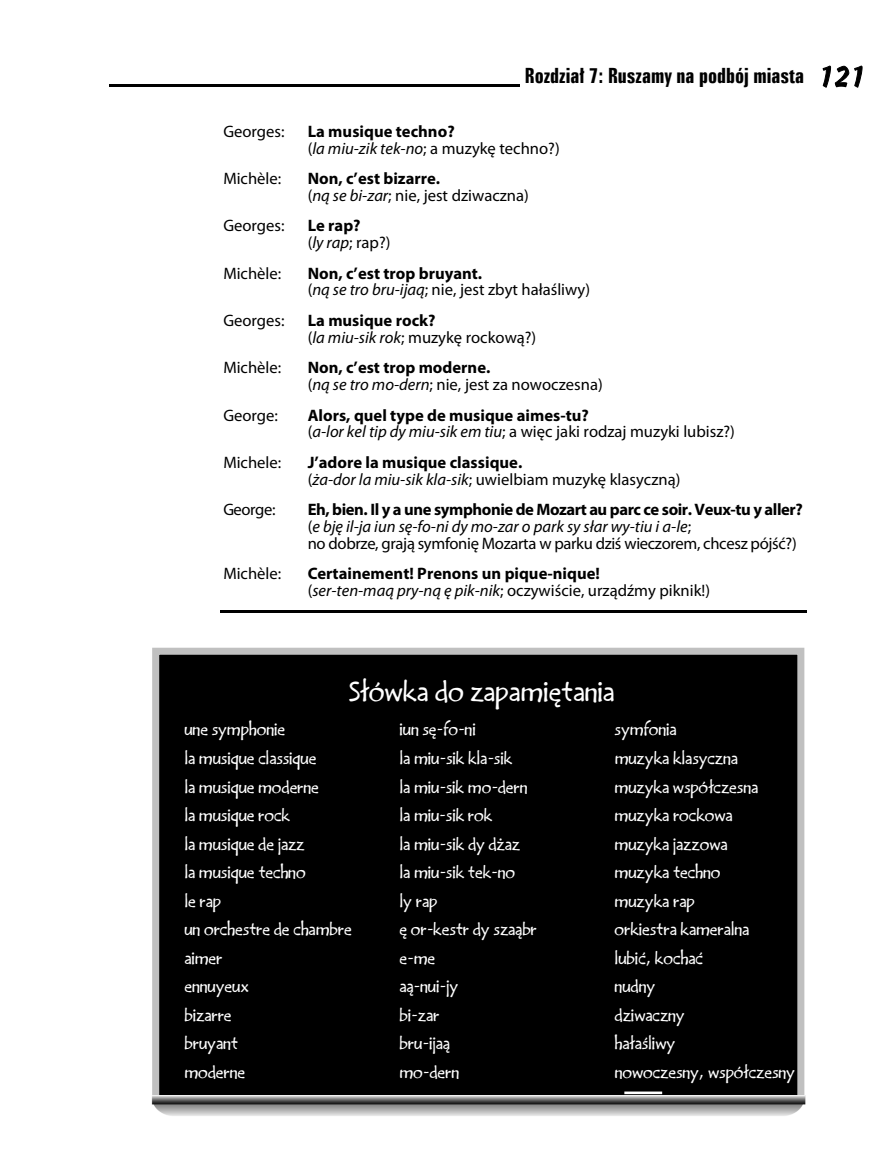
<style>
.page{position:relative;width:893px;height:1166px;background:#fff}
.page>*{position:absolute;margin:0;border:0;box-sizing:border-box;transform-origin:0 0}
.t1{font:24.5px "Handy TTEFN";color:#fff}
.t2{font:700 21px "Zurich X Cn EU";color:#000}
.t3{font:16.62px/16.6px "Myriad Pro";color:#000}
.t4{font:700 16.62px/16.6px "Myriad Pro";color:#000}
.t5{font:16.62px/16.6px "Myriad Pro";letter-spacing:-.02em;color:#000}
.t6{font:14.88px "Handy TTEFN";color:#fff}
.s1{font-family:"Freehand 471 EU";font-weight:400;font-size:28px}
.s2{font-weight:700}
.s3{font-style:italic}
.s4{font-weight:400}
.s5{font-weight:400;font-style:italic}
</style>
<div class="page">
<hr style="left:109px;top:84px;width:411px;height:2px;background:#000">
<div style="left:152px;top:647px;width:652px;height:457px;background:#000;border:7px solid #c0c0c0"></div>
<hr style="left:624px;top:1091px;width:38px;height:3px;background:#fff">
<img style="left:152px;top:1095px;width:654px;height:21px">
<hr style="left:221px;top:610px;width:585px;height:3px;background:#000">
<h2 class="t2" style="left:524px;top:63px;width:343px">Rozdział 7: Ruszamy na podbój miasta <span class="s1">121</span></h2>
<p class="t3" style="left:223px;top:124px;width:63px">Georges:</p>
<p class="t3" style="left:308px;top:124px;width:253px"><span class="s2">La musique techno?<br></span>(<span class="s3">la miu-zik tek-no</span>; a muzykę techno?)</p>
<p class="t3" style="left:223px;top:172px;width:59px">Michèle:</p>
<p class="t3" style="left:308px;top:172px;width:223px"><span class="s2">Non, c’est bizarre.<br></span>(<span class="s3">ną se bi-zar</span>; nie, jest dziwaczna)</p>
<p class="t3" style="left:223px;top:219px;width:63px">Georges:</p>
<p class="t3" style="left:308px;top:219px;width:84px"><span class="s2">Le rap?<br></span>(<span class="s3">ly rap</span>; rap?)</p>
<p class="t3" style="left:223px;top:266px;width:59px">Michèle:</p>
<p class="t3" style="left:308px;top:266px;width:284px"><span class="s2">Non, c’est trop bruyant.<br></span>(<span class="s3">ną se tro bru-ijaą</span>; nie, jest zbyt hałaśliwy)</p>
<p class="t3" style="left:223px;top:313px;width:63px">Georges:</p>
<p class="t3" style="left:308px;top:313px;width:230px"><span class="s2">La musique rock?<br></span>(<span class="s3">la miu-sik rok</span>; muzykę rockową?)</p>
<p class="t3" style="left:223px;top:361px;width:59px">Michèle:</p>
<p class="t3" style="left:308px;top:361px;width:296px"><span class="s2">Non, c’est trop moderne.<br></span>(<span class="s3">ną se tro mo-dern</span>; nie, jest za nowoczesna)</p>
<p class="t3" style="left:223px;top:408px;width:56px">George:</p>
<p class="t4" style="left:308px;top:408px;width:428px">Alors, quel type de musique aimes-tu?<br><span class="s4">(</span><span class="s5">a-lor kel tip dy miu-sik em tiu</span><span class="s4">; a więc jaki rodzaj muzyki lubisz?)</span></p>
<p class="t3" style="left:223px;top:455px;width:59px">Michele:</p>
<p class="t3" style="left:308px;top:455px;width:374px"><span class="s2">J’adore la musique classique.<br></span>(<span class="s3">ża-dor la miu-sik kla-sik</span>; uwielbiam muzykę klasyczną)</p>
<p class="t3" style="left:223px;top:503px;width:54px">George:</p>
<p class="t5" style="left:308px;top:503px;width:496px"><span class="s2">Eh, bien. Il y a une symphonie de Mozart au parc ce soir. Veux-tu y aller? </span>(<span class="s3">e bję il-ja iun sę-fo-ni dy mo-zar o park sy słar wy-tiu i a-le</span>;<br>no dobrze, grają symfonię Mozarta w parku dziś wieczorem, chcesz pójść?)</p>
<p class="t3" style="left:223px;top:567px;width:59px">Michèle:</p>
<p class="t4" style="left:308px;top:566px;width:404px">Certainement! Prenons un pique-nique!<br><span class="s4">(</span><span class="s5">ser-ten-maą pry-ną ę pik-nik</span><span class="s4">; oczywiście, urządźmy piknik!)</span></p>
<h1 class="t1" style="left:348px;top:675px;width:268px">Słówka do zapamiętania</h1>
<p class="t6" style="left:184px;top:719px;width:102px">une symphonie</p>
<p class="t6" style="left:399px;top:719px;width:78px">iun sę-fo-ni</p>
<p class="t6" style="left:614px;top:719px;width:64px">symfonia</p>
<p class="t6" style="left:184px;top:748px;width:134px">la musique classique</p>
<p class="t6" style="left:399px;top:748px;width:114px">la miu-sik kla-sik</p>
<p class="t6" style="left:614px;top:748px;width:125px">muzyka klasyczna</p>
<p class="t6" style="left:184px;top:776px;width:136px">la musique moderne</p>
<p class="t6" style="left:399px;top:776px;width:130px">la miu-sik mo-dern</p>
<p class="t6" style="left:614px;top:776px;width:145px">muzyka współczesna</p>
<p class="t6" style="left:184px;top:805px;width:107px">la musique rock</p>
<p class="t6" style="left:399px;top:805px;width:94px">la miu-sik rok</p>
<p class="t6" style="left:614px;top:805px;width:120px">muzyka rockowa</p>
<p class="t6" style="left:184px;top:833px;width:122px">la musique de jazz</p>
<p class="t6" style="left:399px;top:833px;width:122px">la miu-sik dy dżaz</p>
<p class="t6" style="left:614px;top:833px;width:115px">muzyka jazzowa</p>
<p class="t6" style="left:184px;top:862px;width:123px">la musique techno</p>
<p class="t6" style="left:399px;top:862px;width:117px">la miu-sik tek-no</p>
<p class="t6" style="left:614px;top:862px;width:107px">muzyka techno</p>
<p class="t6" style="left:184px;top:891px;width:38px">le rap</p>
<p class="t6" style="left:399px;top:891px;width:39px">ly rap</p>
<p class="t6" style="left:614px;top:891px;width:82px">muzyka rap</p>
<p class="t6" style="left:184px;top:919px;width:169px">un orchestre de chambre</p>
<p class="t6" style="left:399px;top:919px;width:139px">ę or-kestr dy szaąbr</p>
<p class="t6" style="left:614px;top:919px;width:136px">orkiestra kameralna</p>
<p class="t6" style="left:184px;top:948px;width:40px">aimer</p>
<p class="t6" style="left:399px;top:948px;width:37px">e-me</p>
<p class="t6" style="left:614px;top:948px;width:90px">lubić, kochać</p>
<p class="t6" style="left:184px;top:976px;width:66px">ennuyeux</p>
<p class="t6" style="left:399px;top:976px;width:60px">aą-nui-jy</p>
<p class="t6" style="left:614px;top:976px;width:42px">nudny</p>
<p class="t6" style="left:184px;top:1004px;width:49px">bizarre</p>
<p class="t6" style="left:399px;top:1004px;width:42px">bi-zar</p>
<p class="t6" style="left:614px;top:1004px;width:72px">dziwaczny</p>
<p class="t6" style="left:184px;top:1033px;width:55px">bruyant</p>
<p class="t6" style="left:399px;top:1033px;width:52px">bru-ijaą</p>
<p class="t6" style="left:614px;top:1033px;width:62px">hałaśliwy</p>
<p class="t6" style="left:184px;top:1061px;width:62px">moderne</p>
<p class="t6" style="left:399px;top:1061px;width:61px">mo-dern</p>
<p class="t6" style="left:614px;top:1061px;width:182px">nowoczesny, współczesny</p>
</div>
